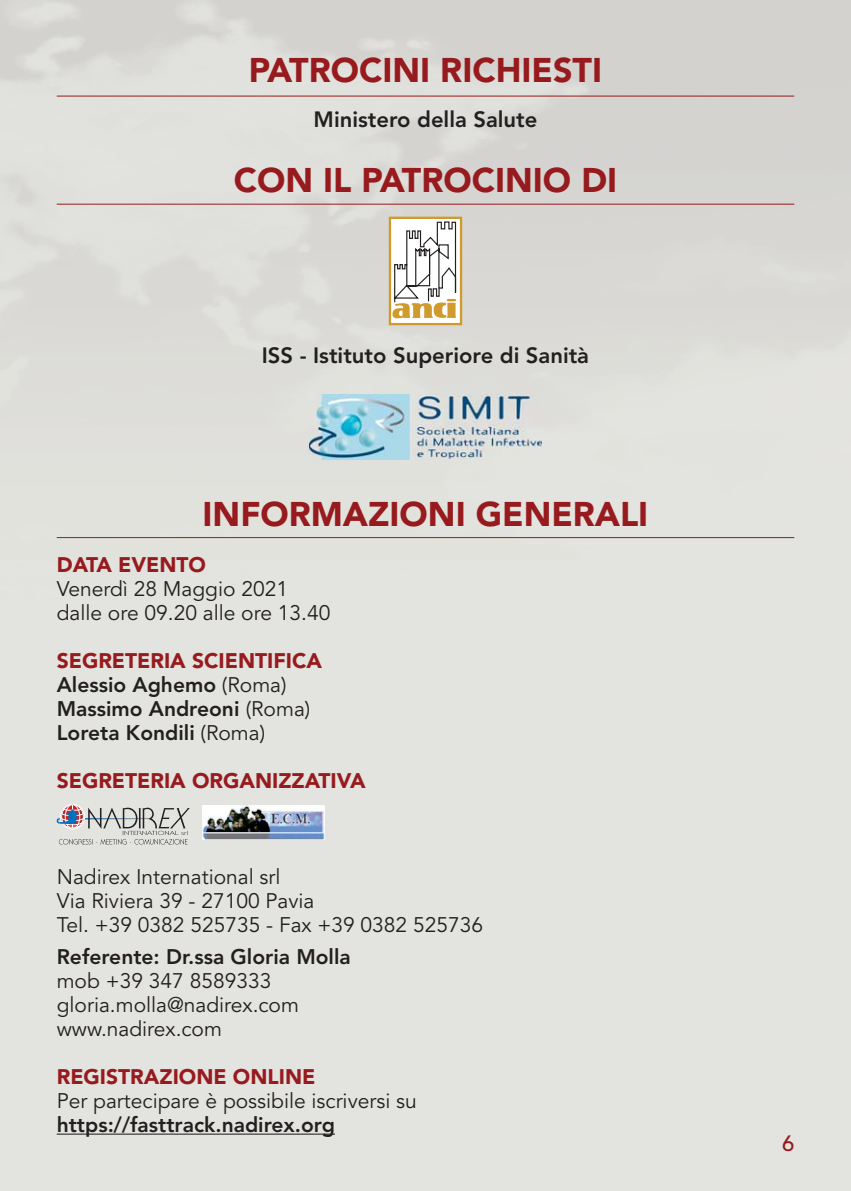
<style>
.page{position:relative;width:851px;height:1191px;background:#fff}
.page>*{position:absolute;margin:0;border:0;box-sizing:border-box;transform-origin:0 0}
.t1{font:900 34px "Avenir";color:#971b1e}
.t2{font:800 22px "Avenir";color:#231f20}
.t3{font:500 22px "Avenir";color:#971b1e}
.t4{font:21px/24px "Avenir";color:#231f20}
.t5{font:800 21px/24px "Avenir";color:#231f20}
.t6{font:900 21px "Avenir";color:#971b1e}
.s1{font-weight:900;color:#971b1e}
.s2{font-weight:400}
</style>
<div class="page">
<img style="left:0;top:0;width:850px;height:1191px">
<hr style="left:57px;top:1133px;width:278px;height:1px;background:#231f20">
<hr style="left:57px;top:537px;width:737px;height:1px;background:#971b1e">
<div style="left:61px;top:804px;width:23px;height:25px;border:1px solid #fff;border-radius:50%"></div>
<div style="left:65px;top:804px;width:15px;height:25px;border:1px solid #fff;border-radius:50%"></div>
<svg style="left:57px;top:805px;width:133px;height:39px;background:#c3c1c1"></svg>
<img style="left:202px;top:805px;width:123px;height:34px">
<hr style="left:57px;top:96px;width:737px;height:1px;background:#971b1e">
<hr style="left:57px;top:204px;width:737px;height:1px;background:#971b1e">
<img style="left:309px;top:394px;width:232px;height:65px">
<div style="left:390px;top:218px;width:71px;height:106px;background:#fff"></div>
<div style="left:389px;top:217px;width:73px;height:108px;border:2px solid #d09b2c"></div>
<svg style="left:392px;top:221px;width:64px;height:97px"></svg>
<h1 class="t1" style="left:249px;top:57px;width:355px">PATROCINI RICHIESTI</h1>
<p class="t2" style="left:313px;top:111px;width:225px">Ministero della Salute</p>
<h1 class="t1" style="left:234px;top:167px;width:385px">CON IL PATROCINIO DI</h1>
<p class="t2" style="left:262px;top:347px;width:329px">ISS - Istituto Superiore di Sanità</p>
<h1 class="t1" style="left:202px;top:500px;width:447px">INFORMAZIONI GENERALI</h1>
<p class="t6" style="left:57px;top:556px;width:151px">DATA EVENTO</p>
<p class="t4" style="left:57px;top:579px;width:275px">Venerdì 28 Maggio 2021 dalle ore 09.20 alle ore 13.40</p>
<p class="t5" style="left:57px;top:650px;width:267px"><span class="s1">SEGRETERIA SCIENTIFICA<br></span>Alessio Aghemo <span class="s2">(Roma)<br></span>Massimo Andreoni <span class="s2">(Roma)<br></span>Loreta Kondili <span class="s2">(Roma)</span></p>
<p class="t6" style="left:57px;top:772px;width:310px">SEGRETERIA ORGANIZZATIVA</p>
<p class="t4" style="left:57px;top:867px;width:428px">Nadirex International srl<br>Via Riviera 39 - 27100 Pavia<br>Tel. +39 0382 525735 - Fax +39 0382 525736</p>
<p class="t5" style="left:57px;top:946px;width:295px">Referente: Dr.ssa Gloria Molla</p>
<p class="t4" style="left:57px;top:971px;width:244px">mob +39 347 8589333 gloria.molla@nadirex.com www.nadirex.com</p>
<p class="t6" style="left:57px;top:1068px;width:260px">REGISTRAZIONE ONLINE</p>
<p class="t4" style="left:57px;top:1091px;width:361px">Per partecipare è possibile iscriversi su</p>
<p class="t5" style="left:57px;top:1114px;width:280px">https://fasttrack.nadirex.org</p>
<p class="t3" style="left:781px;top:1134px;width:14px">6</p>
</div>
